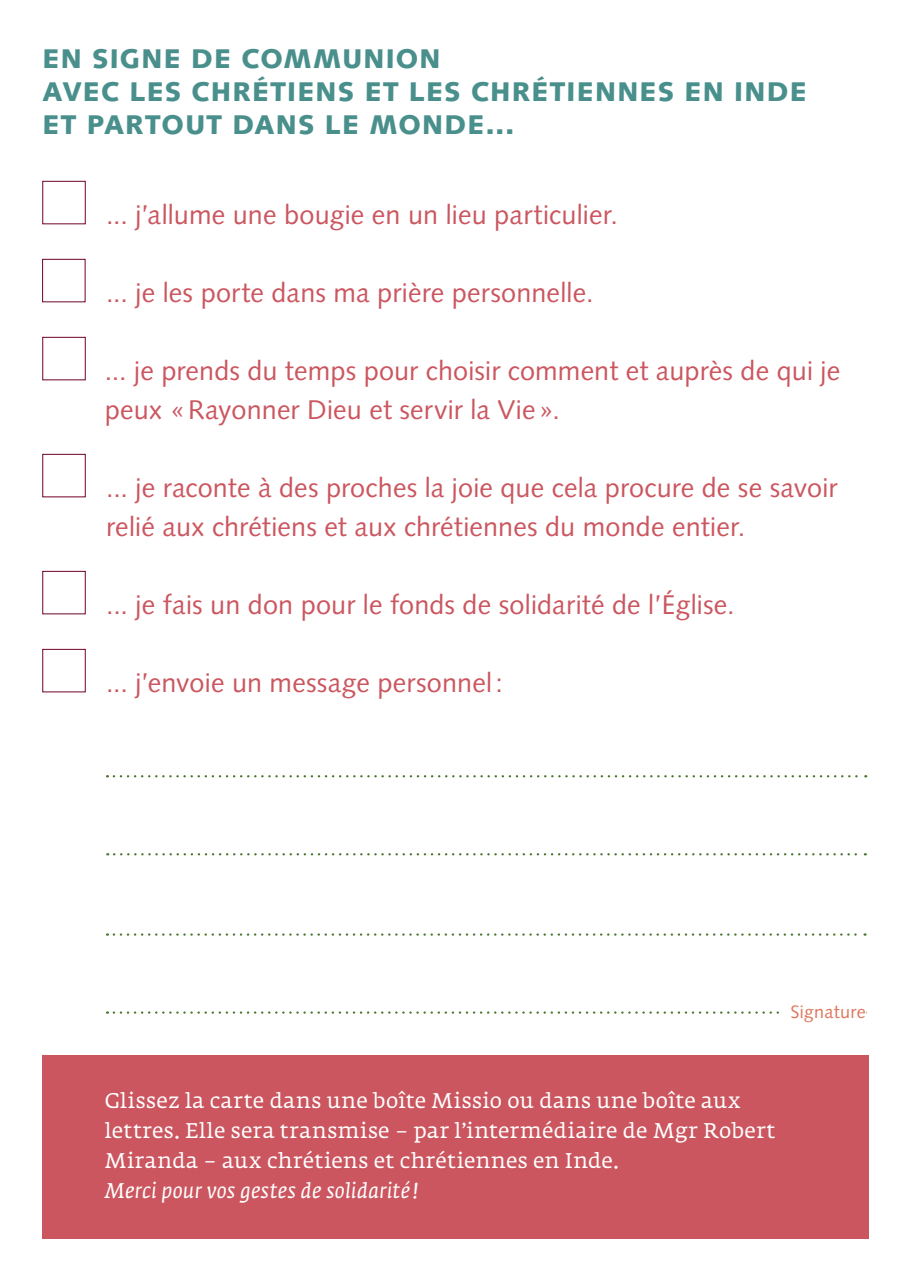
<style>
.page{position:relative;width:910px;height:1263px;background:#fff}
.page>*{position:absolute;margin:0;border:0;box-sizing:border-box;transform-origin:0 0}
.Brot_positiv{font:27px/39px "Syntax LT Std";letter-spacing:.005em;color:#cb565f}
.Headline{font:900 27px/33px "Syntax LT Std";letter-spacing:.045em;color:#498f8c}
.Kasten_Brot{font:21px/30px "Fedra Serif A Std";letter-spacing:.025em;color:#fff}
.Legende_positiv{font:18px "Syntax LT Std";letter-spacing:.015em;color:#df765c}
.s1{font-style:italic}
</style>
<div class="page">
<div style="left:42px;top:259px;width:43px;height:43px;border:1px solid #700029"></div>
<svg style="left:114px;top:853px;width:752px;height:2px"></svg>
<svg style="left:114px;top:775px;width:752px;height:2px"></svg>
<svg style="left:114px;top:933px;width:751px;height:3px"></svg>
<svg style="left:114px;top:1011px;width:665px;height:3px"></svg>
<div style="left:42px;top:1055px;width:826px;height:183px;background:#cb565f"></div>
<p class="Headline" style="left:43px;top:42px;width:766px">EN SIGNE DE COMMUNION<br>AVEC LES CHRÉTIENS ET LES CHRÉTIENNES EN INDE<br>ET PARTOUT DANS LE MONDE...</p>
<p class="Brot_positiv" style="left:106px;top:195px;width:513px">... j’allume une bougie en un lieu particulier.</p>
<p class="Brot_positiv" style="left:106px;top:273px;width:489px">... je les porte dans ma prière personnelle.</p>
<p class="Brot_positiv" style="left:105px;top:351px;width:737px">... je prends du temps pour choisir comment et auprès de qui je peux «Rayonner Dieu et servir la Vie».</p>
<p class="Brot_positiv" style="left:106px;top:468px;width:733px">... je raconte à des proches la joie que cela procure de se savoir relié aux chrétiens et aux chrétiennes du monde entier.</p>
<p class="Brot_positiv" style="left:106px;top:585px;width:630px">... je fais un don pour le fonds de solidarité de l’Église.</p>
<p class="Brot_positiv" style="left:106px;top:663px;width:398px">... j’envoie un message personnel:</p>
<p class="Legende_positiv" style="left:790px;top:1001px;width:77px">Signature</p>
<p class="Kasten_Brot" style="left:105px;top:1087px;width:672px">Glissez la carte dans une boîte Missio ou dans une boîte aux lettres. Elle sera transmise – par l’intermédiaire de Mgr Robert Miranda – aux chrétiens et chrétiennes en Inde.<br><span class="s1">Merci pour vos gestes de solidarité!</span></p>
</div>
